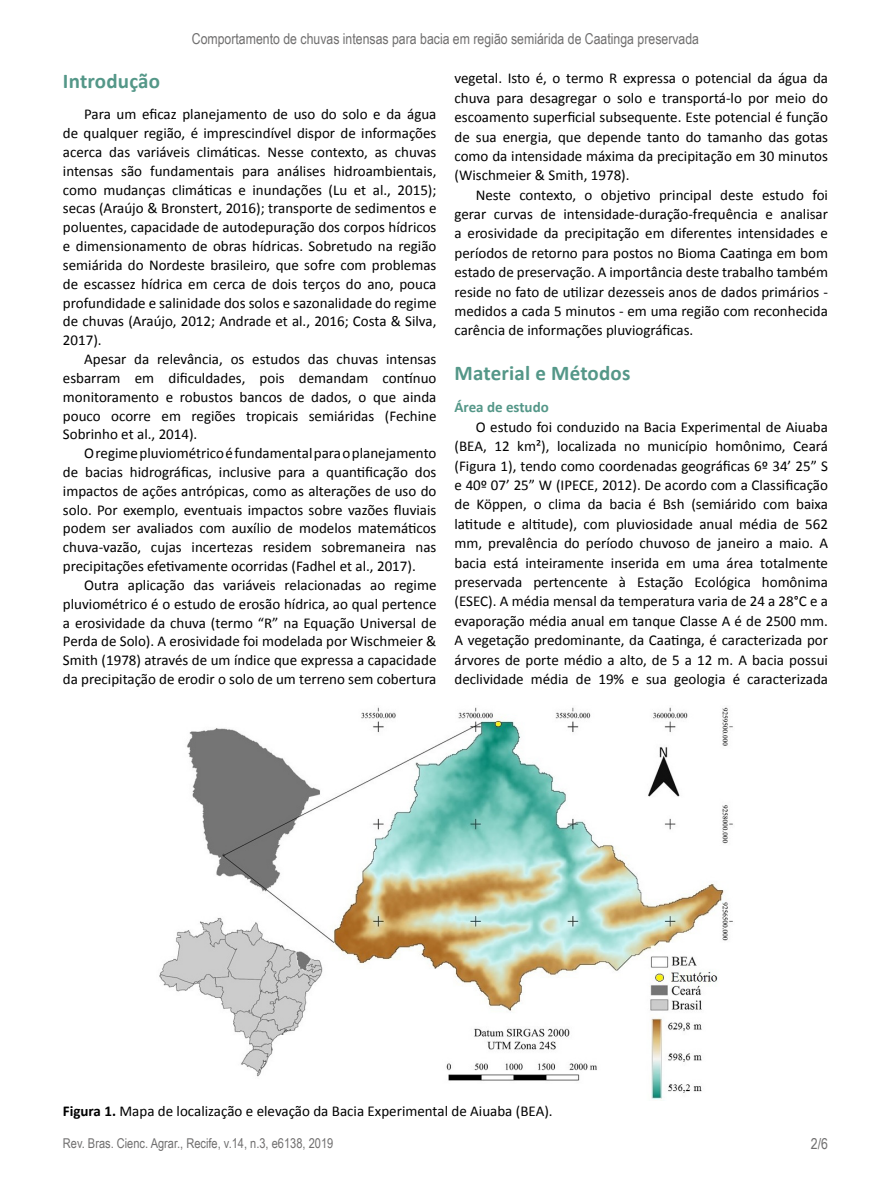
<style>
.page{position:relative;width:891px;height:1188px;background:#fff}
.page>*{position:absolute;margin:0;border:0;box-sizing:border-box;transform-origin:0 0}
.t1{font:700 21px "Calibri";letter-spacing:.01em;color:#549788}
.t2{font:15px/19.4px "Calibri";color:#000;text-align:justify}
.t3{font:15px "Arial Narrow";color:#706f6f}
.t4{font:700 15px "Calibri";color:#549788}
.t5{font:13.5px "Arial Narrow";color:#706f6f}
.s1{font-weight:700}
</style>
<div class="page">
<img style="left:159px;top:707px;width:574px;height:393px">
<p class="t3" style="left:192px;top:28px;width:509px">Comportamento de chuvas intensas para bacia em região semiárida de Caatinga preservada</p>
<h1 class="t1" style="left:63px;top:67px;width:99px">Introdução</h1>
<p class="t2" style="left:63px;top:105px;width:375px;line-height:18.9px;text-indent:21px">Para um eficaz planejamento de uso do solo e da água de qualquer região, é imprescindível dispor de informações acerca das variáveis climáticas. Nesse contexto, as chuvas intensas são fundamentais para análises hidroambientais, como mudanças climáticas e inundações (Lu et al., 2015); secas (Araújo &amp; Bronstert, 2016); transporte de sedimentos e poluentes, capacidade de autodepuração dos corpos hídricos e dimensionamento de obras hídricas. Sobretudo na região semiárida do Nordeste brasileiro, que sofre com problemas de escassez hídrica em cerca de dois terços do ano, pouca profundidade e salinidade dos solos e sazonalidade do regime de chuvas (Araújo, 2012; Andrade et al., 2016; Costa &amp; Silva, 2017).</p>
<p class="t2" style="left:63px;top:350px;width:375px;line-height:18.8px;text-indent:21px">Apesar da relevância, os estudos das chuvas intensas esbarram em dificuldades, pois demandam contínuo monitoramento e robustos bancos de dados, o que ainda pouco ocorre em regiões tropicais semiáridas (Fechine Sobrinho et al., 2014).</p>
<p class="t2" style="left:63px;top:444px;width:375px;line-height:18.8px;text-indent:21px">O regime pluviométrico é fundamental para o planejamento de bacias hidrográficas, inclusive para a quantificação dos impactos de ações antrópicas, como as alterações de uso do solo. Por exemplo, eventuais impactos sobre vazões fluviais podem ser avaliados com auxílio de modelos matemáticos chuva-vazão, cujas incertezas residem sobremaneira nas precipitações efetivamente ocorridas (Fadhel et al., 2017).</p>
<p class="t2" style="left:63px;top:576px;width:375px;line-height:18.9px;text-indent:21px">Outra aplicação das variáveis relacionadas ao regime pluviométrico é o estudo de erosão hídrica, ao qual pertence a erosividade da chuva (termo “R” na Equação Universal de Perda de Solo). A erosividade foi modelada por Wischmeier &amp; Smith (1978) através de um índice que expressa a capacidade da precipitação de erodir o solo de um terreno sem cobertura</p>
<p class="t2" style="left:455px;top:69px;width:375px">vegetal. Isto é, o termo R expressa o potencial da água da chuva para desagregar o solo e transportá-lo por meio do escoamento superficial subsequente. Este potencial é função de sua energia, que depende tanto do tamanho das gotas como da intensidade máxima da precipitação em 30 minutos (Wischmeier &amp; Smith, 1978).</p>
<p class="t2" style="left:455px;top:185px;width:375px;text-indent:21px">Neste contexto, o objetivo principal deste estudo foi gerar curvas de intensidade-duração-frequência e analisar a erosividade da precipitação em diferentes intensidades e períodos de retorno para postos no Bioma Caatinga em bom estado de preservação. A importância deste trabalho também reside no fato de utilizar dezesseis anos de dados primários - medidos a cada 5 minutos - em uma região com reconhecida carência de informações pluviográficas.</p>
<h1 class="t1" style="left:454px;top:360px;width:178px">Material e Métodos</h1>
<p class="t4" style="left:454px;top:398px;width:96px">Área de estudo</p>
<p class="t2" style="left:454px;top:417px;width:375px;text-indent:21px">O estudo foi conduzido na Bacia Experimental de Aiuaba (BEA, 12 km²), localizada no município homônimo, Ceará (Figura 1), tendo como coordenadas geográficas 6º 34’ 25” S e 40º 07’ 25” W (IPECE, 2012). De acordo com a Classificação de Köppen, o clima da bacia é Bsh (semiárido com baixa latitude e altitude), com pluviosidade anual média de 562 mm, prevalência do período chuvoso de janeiro a maio. A bacia está inteiramente inserida em uma área totalmente preservada pertencente à Estação Ecológica homônima (ESEC). A média mensal da temperatura varia de 24 a 28°C e a evaporação média anual em tanque Classe A é de 2500 mm.<br>A vegetação predominante, da Caatinga, é caracterizada por árvores de porte médio a alto, de 5 a 12 m. A bacia possui declividade média de 19% e sua geologia é caracterizada</p>
<p class="t2" style="left:63px;top:1101px;width:491px"><span class="s1">Figura 1.</span> Mapa de localização e elevação da Bacia Experimental de Aiuaba (BEA).</p>
<p class="t5" style="left:63px;top:1134px;width:272px">Rev. Bras. Cienc. Agrar., Recife, v.14, n.3, e6138, 2019</p>
<p class="t3" style="left:811px;top:1133px;width:19px">2/6</p>
</div>
